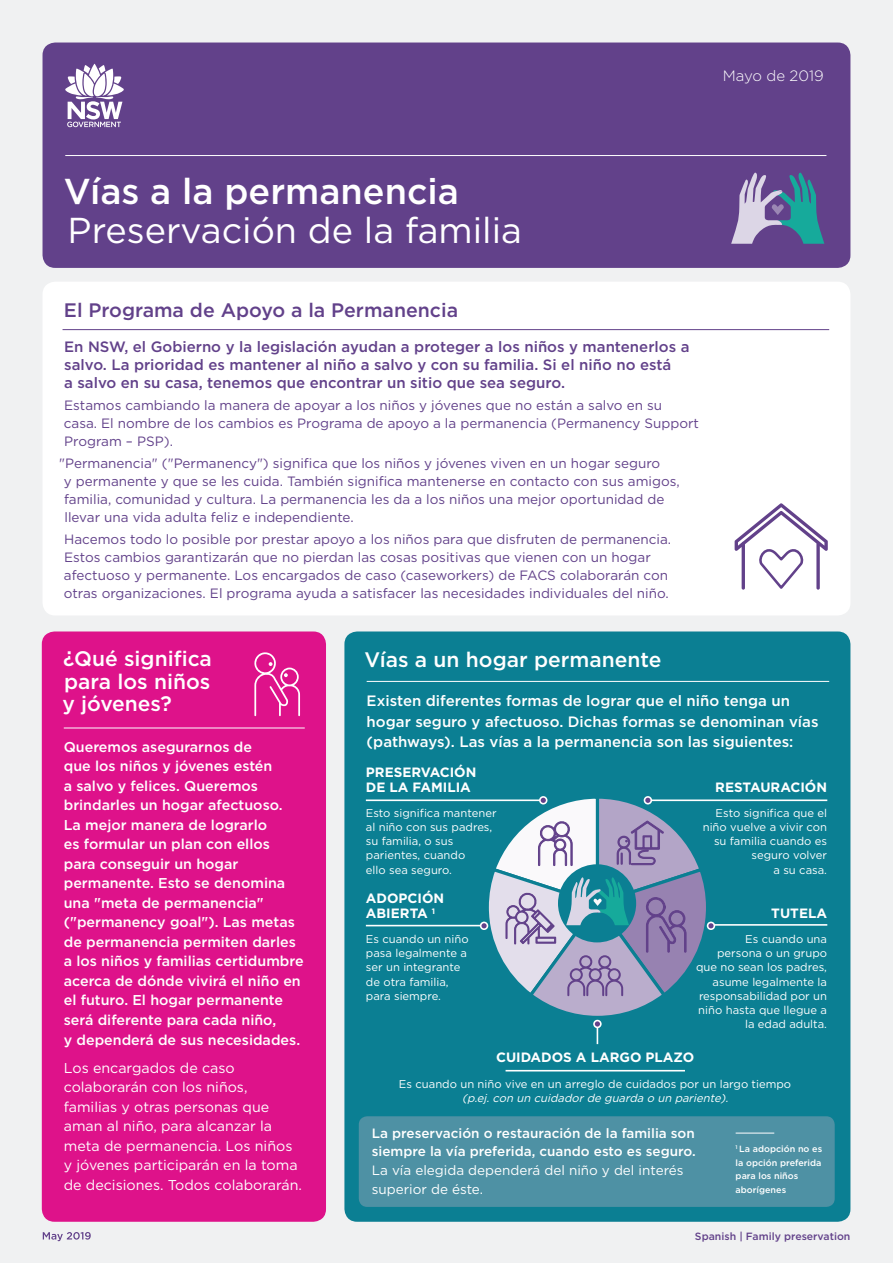
<style>
.page{position:relative;width:893px;height:1263px;background:#f0f1f2}
.page>*{position:absolute;margin:0;border:0;box-sizing:border-box;transform-origin:0 0}
.Doc_Heading{font:36px "Gotham";color:#fff}
.Doc_Heading-2{font:500 36px "Gotham";color:#fff}
.Box_Subheading{font:500 21px/22.5px "Gotham";color:#fff;text-align:justify}
.Pullout_Intro_copy{font:500 19.5px "Gotham";color:#62418a}
.Pullout_Intro_copy-2{font:500 15px/18px "Gotham";color:#62418a}
.Body_Copy{font:500 15px/20.2px "Gotham";color:#fff}
.t1{font:300 15px "Gotham";color:#fff}
.Body_Copy-2{font:500 14.25px/19.5px "Gotham";color:#fff}
.Body_Copy-3{font:14.25px/19.5px "Gotham";color:#fff}
.Pullout_Intro_copy-3{font:13.5px/18px "Gotham";color:#62418a}
.Body_Copy-4{font:500 13.5px/18.8px "Gotham";color:#fff}
.Body_Copy-5{font:700 13.5px/15px "Gotham";color:#fff}
.Body_Copy-6{font:11.25px/14.2px "Gotham";color:#fff}
.t2{font:500 10.5px "Gotham";color:#62418a}
.t3{font:500 9px/13.5px "Gotham";color:#fff}
.s1{font-style:italic}
.s2{font-weight:400}
</style>
<div class="page">
<div style="left:43px;top:282px;width:807px;height:333px;background:#fff;border-radius:13px"></div>
<div style="left:344px;top:631px;width:506px;height:591px;background:#0b7f93;border-radius:13px"></div>
<hr style="left:367px;top:681px;width:462px;height:1px;background:#fff">
<svg style="left:735px;top:503px;width:93px;height:87px"></svg>
<div style="left:359px;top:1116px;width:476px;height:91px;background:#4e91a4;border-radius:9px"></div>
<hr style="left:63px;top:329px;width:766px;height:1px;background:#62418a">
<svg style="left:365px;top:799px;width:463px;height:273px"></svg>
<hr style="left:648px;top:799px;width:179px;height:2px;background:#fff">
<hr style="left:506px;top:1070px;width:179px;height:1px;background:#fff">
<hr style="left:711px;top:924px;width:116px;height:2px;background:#fff">
<hr style="left:366px;top:799px;width:177px;height:2px;background:#fff">
<hr style="left:366px;top:925px;width:121px;height:1px;background:#fff">
<div style="left:481px;top:922px;width:6px;height:7px;background:#62418a;border-radius:50%"></div>
<div style="left:480px;top:921px;width:8px;height:9px;border:2px solid #fff;border-radius:50%"></div>
<svg style="left:484px;top:796px;width:233px;height:248px"></svg>
<hr style="left:736px;top:1133px;width:38px;height:1px;background:#fffeff">
<div style="left:43px;top:43px;width:807px;height:225px;background:#62418a;border-radius:13px"></div>
<hr style="left:65px;top:155px;width:761px;height:1px;background:#fff">
<svg style="left:731px;top:172px;width:93px;height:72px"></svg>
<svg style="left:43px;top:1232px;width:48px;height:9px"></svg>
<div style="left:42px;top:631px;width:284px;height:591px;background:#de128a;border-radius:13px"></div>
<hr style="left:64px;top:728px;width:241px;height:1px;background:#fff">
<svg style="left:254px;top:652px;width:46px;height:64px"></svg>
<svg style="left:65px;top:64px;width:59px;height:63px"></svg>
<p class="t1" style="left:723px;top:66px;width:103px">Mayo de 2019</p>
<p class="Doc_Heading-2" style="left:64px;top:168px;width:397px">Vías a la permanencia</p>
<p class="Doc_Heading" style="left:68px;top:208px;width:456px">Preservación de la familia</p>
<p class="Pullout_Intro_copy" style="left:64px;top:297px;width:396px">El Programa de Apoyo a la Permanencia</p>
<p class="Pullout_Intro_copy-2" style="left:64px;top:337px;width:627px">En NSW, el Gobierno y la legislación ayudan a proteger a los niños y mantenerlos a salvo. La prioridad es mantener al niño a salvo y con su familia. Si el niño no está<br>a salvo en su casa, tenemos que encontrar un sitio que sea seguro.</p>
<p class="Pullout_Intro_copy-3" style="left:64px;top:396px;width:637px">Estamos cambiando la manera de apoyar a los niños y jóvenes que no están a salvo en su<br>casa. El nombre de los cambios es Programa de apoyo a la permanencia (Permanency Support<br>Program – PSP).</p>
<p class="Pullout_Intro_copy-3" style="left:64px;top:454px;width:617px;text-indent:-5px">"Permanencia" ("Permanency") significa que los niños y jóvenes viven en un hogar seguro<br>y permanente y que se les cuida. También significa mantenerse en contacto con sus amigos, familia, comunidad y cultura. La permanencia les da a los niños una mejor oportunidad de llevar una vida adulta feliz e independiente.</p>
<p class="Pullout_Intro_copy-3" style="left:64px;top:530px;width:609px">Hacemos todo lo posible por prestar apoyo a los niños para que disfruten de permanencia.<br>Estos cambios garantizarán que no pierdan las cosas positivas que vienen con un hogar afectuoso y permanente. Los encargados de caso (caseworkers) de FACS colaborarán con otras organizaciones. El programa ayuda a satisfacer las necesidades individuales del niño.</p>
<p class="Box_Subheading" style="left:62px;top:647px;width:151px">¿Qué significa para los niños y jóvenes?</p>
<p class="Body_Copy-2" style="left:64px;top:737px;width:241px">Queremos asegurarnos de<br>que los niños y jóvenes estén<br>a salvo y felices. Queremos brindarles un hogar afectuoso.<br>La mejor manera de lograrlo<br>es formular un plan con ellos para conseguir un hogar permanente. Esto se denomina una "meta de permanencia" ("permanency goal"). Las metas de permanencia permiten darles a los niños y familias certidumbre acerca de dónde vivirá el niño en el futuro. El hogar permanente será diferente para cada niño,<br>y dependerá de sus necesidades.</p>
<p class="Body_Copy-3" style="left:64px;top:1057px;width:240px">Los encargados de caso colaborarán con los niños, familias y otras personas que aman al niño, para alcanzar la meta de permanencia. Los niños y jóvenes participarán en la toma de decisiones. Todos colaborarán.</p>
<p class="Box_Subheading" style="left:364px;top:648px;width:299px">Vías a un hogar permanente</p>
<p class="Body_Copy" style="left:367px;top:691px;width:453px">Existen diferentes formas de lograr que el niño tenga un hogar seguro y afectuoso. Dichas formas se denominan vías (pathways). Las vías a la permanencia son las siguientes:</p>
<p class="Body_Copy-5" style="left:366px;top:765px;width:112px">PRESERVACIÓN<br>DE LA FAMILIA</p>
<p class="Body_Copy-6" style="left:366px;top:805px;width:132px">Esto significa mantener al niño con sus padres, su familia, o sus parientes, cuando<br>ello sea seguro.</p>
<p class="Body_Copy-5" style="left:366px;top:891px;width:80px">ADOPCIÓN<br>ABIERTA <sup>1</sup></p>
<p class="Body_Copy-5" style="left:715px;top:780px;width:113px">RESTAURACIÓN</p>
<p class="Body_Copy-6" style="left:703px;top:805px;width:126px;text-align:right">Esto significa que el niño vuelve a vivir con su familia cuando es seguro volver<br>a su casa.</p>
<p class="Body_Copy-5" style="left:771px;top:906px;width:57px">TUTELA</p>
<p class="Body_Copy-6" style="left:366px;top:931px;width:104px">Es cuando un niño pasa legalmente a ser un integrante de otra familia, para siempre.</p>
<p class="Body_Copy-6" style="left:696px;top:931px;width:133px;text-align:right">Es cuando una<br>persona o un grupo que no sean los padres, asume legalmente la responsabilidad por un niño hasta que llegue a la edad adulta.</p>
<p class="Body_Copy-5" style="left:496px;top:1049px;width:200px">CUIDADOS A LARGO PLAZO</p>
<p class="Body_Copy-6" style="left:399px;top:1076px;width:394px;text-align:center">Es cuando un niño vive en un arreglo de cuidados por un largo tiempo <span class="s1">(p.ej.con un cuidadorde guarda o un pariente).</span></p>
<p class="Body_Copy-4" style="left:372px;top:1123px;width:325px">La preservación o restauración de la familia son siempre la vía preferida, cuando esto es seguro.<br><span class="s2">La vía elegida dependerá del niño y del interés superior de éste.</span></p>
<p class="t3" style="left:736px;top:1142px;width:88px"><sup>1</sup> La adopción no es la opción preferida para los niños aborígenes</p>
<p class="t2" style="left:695px;top:1229px;width:157px">Spanish | Family preservation</p>
</div>
